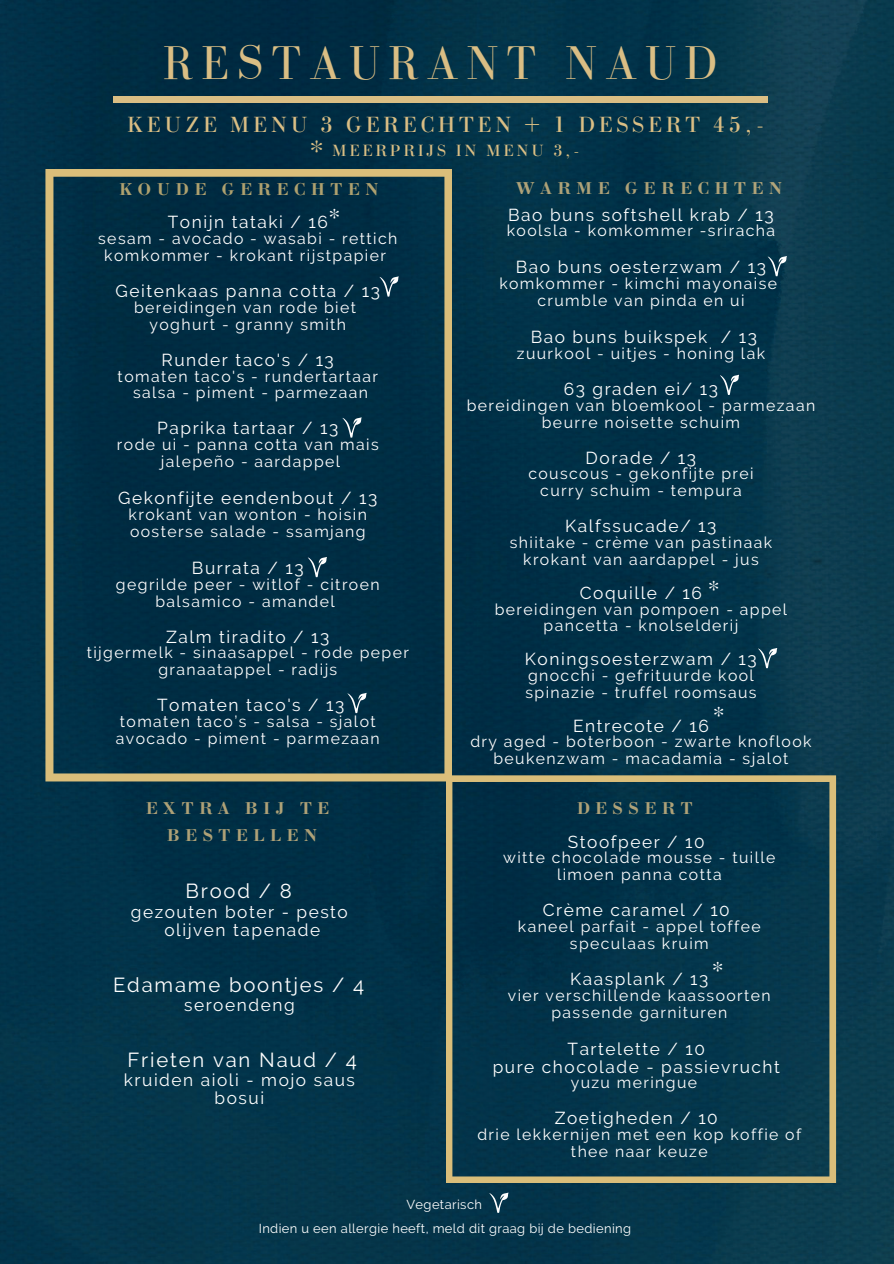
<style>
.page{position:relative;width:894px;height:1264px;background:#fff}
.page>*{position:absolute;margin:0;border:0;box-sizing:border-box;transform-origin:0 0}
.t1{font:48.75px "Bodoni FLF";letter-spacing:.16em;color:#dabe84}
.t2{font:32.1px "Bodoni FLF";color:#dabe84}
.t3{font:26.1px "Bodoni FLF";color:#fff}
.t4{font:23.1px "Bodoni";letter-spacing:.16em;color:#dabe84}
.t5{font:20.25px "Raleway";letter-spacing:.09em;color:#fff}
.t6{font:700 18.15px "Bodoni";letter-spacing:.3em;color:#dabe7a}
.t7{font:700 18.15px "Bodoni";letter-spacing:.3em;color:#dabe84}
.t8{font:700 18px/27.2px "Bodoni";letter-spacing:.3em;color:#dabe84;text-align:center}
.t9{font:17.25px/18px "Raleway";letter-spacing:.09em;color:#fff;text-align:center}
.t10{font:17.1px "Bodoni";letter-spacing:.16em;color:#dabe84}
.t11{font:15.75px/16.8px "Raleway";letter-spacing:.09em;color:#fff;text-align:center}
.t12{font:12.9px "Raleway";letter-spacing:.03em;color:#fff}
</style>
<div class="page">
<img style="left:0;top:0;width:893px;height:1263px">
<svg style="left:445px;top:775px;width:390px;height:408px;background:#1e454f"></svg>
<svg style="left:757px;top:648px;width:19px;height:20px"></svg>
<svg style="left:767px;top:256px;width:19px;height:20px"></svg>
<div style="left:45px;top:169px;width:407px;height:612px;background:#002d43"></div>
<svg style="left:347px;top:693px;width:19px;height:20px"></svg>
<svg style="left:307px;top:557px;width:20px;height:20px"></svg>
<svg style="left:379px;top:276px;width:19px;height:20px"></svg>
<div style="left:114px;top:97px;width:652px;height:5px;background:#dabe84"></div>
<svg style="left:719px;top:375px;width:19px;height:20px"></svg>
<svg style="left:489px;top:1192px;width:19px;height:20px"></svg>
<svg style="left:342px;top:417px;width:19px;height:20px"></svg>
<h1 class="t1" style="left:163px;top:36px;width:555px">RESTAURANT NAUD</h1>
<h3 class="t4" style="left:127px;top:110px;width:638px">KEUZE MENU 3 GERECHTEN + 1 DESSERT 45,-</h3>
<p class="t10" style="left:332px;top:140px;width:249px">MEERPRIJS IN MENU 3,-</p>
<h2 class="t2" style="left:310px;top:135px;width:15px">*</h2>
<p class="t6" style="left:119px;top:178px;width:261px">KOUDE GERECHTEN</p>
<p class="t7" style="left:515px;top:177px;width:268px">WARME GERECHTEN</p>
<h3 class="t3" style="left:329px;top:205px;width:12px">*</h3>
<p class="t9" style="left:168px;top:213px;width:161px">Tonijn tataki / 16</p>
<p class="t11" style="left:98px;top:230px;width:300px">sesam - avocado - wasabi - rettich komkommer - krokant rijstpapier</p>
<p class="t9" style="left:115px;top:282px;width:266px">Geitenkaas panna cotta / 13</p>
<p class="t11" style="left:134px;top:299px;width:223px">bereidingen van rode biet yoghurt - granny smith</p>
<p class="t9" style="left:162px;top:350px;width:174px">Runder taco's / 13</p>
<p class="t11" style="left:118px;top:367px;width:262px">tomaten taco's - rundertartaar salsa - piment - parmezaan</p>
<p class="t9" style="left:157px;top:419px;width:183px">Paprika tartaar / 13</p>
<p class="t11" style="left:117px;top:436px;width:263px">rode ui - panna cotta van mais jalepeño - aardappel</p>
<p class="t9" style="left:118px;top:489px;width:260px">Gekonfijte eendenbout / 13</p>
<p class="t11" style="left:129px;top:506px;width:240px;text-align:left">krokant van wonton - hoisin oosterse salade - ssamjang</p>
<p class="t9" style="left:192px;top:559px;width:113px">Burrata / 13</p>
<p class="t11" style="left:116px;top:575px;width:265px">gegrilde peer - witlof - citroen balsamico - amandel</p>
<p class="t9" style="left:166px;top:627px;width:165px">Zalm tiradito / 13</p>
<p class="t11" style="left:87px;top:644px;width:324px">tijgermelk - sinaasappel - rode peper granaatappel - radijs</p>
<p class="t9" style="left:157px;top:696px;width:189px">Tomaten taco's / 13</p>
<p class="t11" style="left:116px;top:713px;width:265px;text-align:left">tomaten taco’s - salsa - sjalot avocado - piment - parmezaan</p>
<p class="t8" style="left:145px;top:795px;width:185px">EXTRA BIJ TE<br>BESTELLEN</p>
<p class="t5" style="left:185px;top:879px;width:108px">Brood / 8</p>
<p class="t9" style="left:131px;top:902px;width:218px">gezouten boter - pesto olijven tapenade</p>
<p class="t5" style="left:113px;top:973px;width:253px">Edamame boontjes / 4</p>
<p class="t9" style="left:184px;top:995px;width:112px">seroendeng</p>
<p class="t5" style="left:127px;top:1048px;width:231px">Frieten van Naud / 4</p>
<p class="t9" style="left:124px;top:1071px;width:232px">kruiden aioli - mojo saus bosui</p>
<p class="t9" style="left:508px;top:205px;width:267px">Bao buns softshell krab / 13</p>
<p class="t11" style="left:506px;top:222px;width:270px">koolsla - komkommer -sriracha</p>
<p class="t9" style="left:515px;top:258px;width:251px">Bao buns oesterzwam / 13</p>
<p class="t11" style="left:499px;top:275px;width:279px">komkommer - kimchi mayonaise crumble van pinda en ui</p>
<p class="t9" style="left:530px;top:328px;width:228px">Bao buns buikspek / 13</p>
<p class="t11" style="left:516px;top:345px;width:250px">zuurkool - uitjes - honing lak</p>
<p class="t9" style="left:563px;top:380px;width:156px">63 graden ei/ 13</p>
<p class="t11" style="left:466px;top:397px;width:350px">bereidingen van bloemkool - parmezaan beurre noisette schuim</p>
<p class="t9" style="left:585px;top:448px;width:112px">Dorade / 13</p>
<p class="t11" style="left:528px;top:465px;width:227px">couscous - gekonfijte prei curry schuim - tempura</p>
<p class="t9" style="left:565px;top:517px;width:153px">Kalfssucade/ 13</p>
<p class="t11" style="left:509px;top:534px;width:264px">shiitake - crème van pastinaak krokant van aardappel - jus</p>
<p class="t9" style="left:579px;top:583px;width:124px">Coquille / 16</p>
<p class="t11" style="left:494px;top:600px;width:294px">bereidingen van pompoen - appel pancetta - knolselderij</p>
<p class="t9" style="left:525px;top:650px;width:233px">Koningsoesterzwam / 13</p>
<p class="t11" style="left:525px;top:667px;width:232px;text-align:left">gnocchi - gefrituurde kool spinazie - truffel roomsaus</p>
<p class="t9" style="left:573px;top:716px;width:137px">Entrecote / 16</p>
<p class="t11" style="left:470px;top:733px;width:342px">dry aged - boterboon - zwarte knoflook beukenzwam - macadamia - sjalot</p>
<h3 class="t3" style="left:708px;top:577px;width:12px">*</h3>
<h3 class="t3" style="left:713px;top:703px;width:12px">*</h3>
<p class="t8" style="left:576px;top:795px;width:117px">DESSERT</p>
<p class="t9" style="left:567px;top:832px;width:138px">Stoofpeer / 10</p>
<p class="t11" style="left:503px;top:849px;width:274px">witte chocolade mousse - tuille limoen panna cotta</p>
<p class="t9" style="left:542px;top:901px;width:188px">Crème caramel / 10</p>
<p class="t11" style="left:517px;top:918px;width:244px">kaneel parfait - appel toffee speculaas kruim</p>
<p class="t9" style="left:570px;top:969px;width:140px">Kaasplank / 13</p>
<p class="t11" style="left:507px;top:986px;width:264px">vier verschillende kaassoorten passende garnituren</p>
<p class="t9" style="left:492px;top:1039px;width:288px">Tartelette / 10<br>pure chocolade - passievrucht</p>
<p class="t11" style="left:570px;top:1074px;width:128px">yuzu meringue</p>
<p class="t9" style="left:554px;top:1109px;width:164px">Zoetigheden / 10</p>
<p class="t11" style="left:477px;top:1126px;width:325px">drie lekkernijen met een kop koffie of thee naar keuze</p>
<h3 class="t3" style="left:712px;top:958px;width:12px">*</h3>
<p class="t12" style="left:406px;top:1196px;width:77px">Vegetarisch</p>
<p class="t12" style="left:259px;top:1221px;width:374px">Indien u een allergie heeft, meld dit graag bij de bediening</p>
</div>
